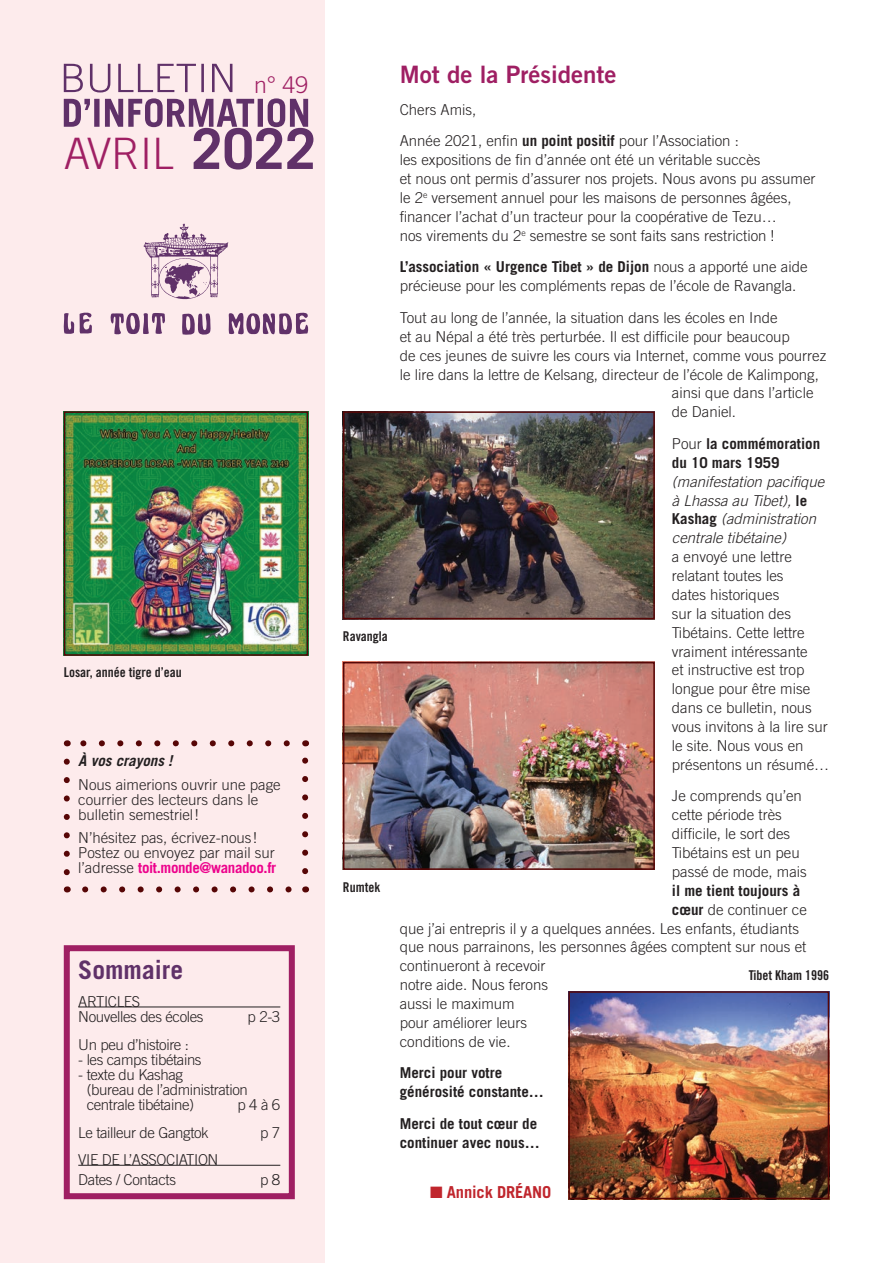
<style>
.page{position:relative;width:893px;height:1263px;background:#fff}
.page>*{position:absolute;margin:0;border:0;box-sizing:border-box;transform-origin:0 0}
.t1{font:300 43.35px "Trade Gothic";color:#9f1f63}
.t2{font:700 25.5px "Trade Gothic";color:#603169}
.titre{font:24px "Trade Gothic Bold Two";color:#9f1f63}
.t3{font:300 23.1px "Trade Gothic";color:#9f1f63}
.t4{font:700 16.5px "Trade Gothic";letter-spacing:-.01em;color:#c0262d}
.t5{font:300 15px/18.9px "Trade Gothic";color:#231f20}
.t6{font:300 15px/15px "Trade Gothic";letter-spacing:-.025em;color:#231f20}
.t7{font:700 15px/18.9px "Trade Gothic";color:#231f20}
.t8{font:italic 700 15px "Trade Gothic";color:#231f20}
.legende{font:13.5px "Trade Gothic Bold Cond Twenty";color:#231f20}
.s1{font-weight:700;font-size:56.1px;color:#603169}
.s2{font-weight:700;color:#ed028c}
.s3{font-weight:700}
.s4{font-style:italic}
</style>
<div class="page">
<div style="left:0;top:0;width:325px;height:1263px;background:#fdebec"></div>
<img style="left:67px;top:414px;width:238px;height:239px">
<div style="left:64px;top:411px;width:244px;height:245px;border:2px solid #570606"></div>
<img style="left:346px;top:665px;width:306px;height:202px">
<div style="left:343px;top:662px;width:312px;height:208px;border:2px solid #570606"></div>
<img style="left:571px;top:994px;width:255px;height:202px">
<div style="left:568px;top:991px;width:261px;height:208px;border:2px solid #570606"></div>
<img style="left:346px;top:414px;width:306px;height:202px">
<div style="left:343px;top:411px;width:312px;height:208px;border:2px solid #570606"></div>
<svg style="left:63px;top:312px;width:29px;height:22px"></svg>
<svg style="left:228px;top:312px;width:81px;height:23px"></svg>
<svg style="left:110px;top:313px;width:55px;height:22px"></svg>
<svg style="left:182px;top:313px;width:29px;height:22px"></svg>
<svg style="left:143px;top:223px;width:85px;height:76px"></svg>
<svg style="left:64px;top:64px;width:168px;height:28px"></svg>
<svg style="left:64px;top:98px;width:244px;height:29px"></svg>
<hr style="left:78px;top:1007px;width:202px;height:1px;background:#231f20">
<hr style="left:78px;top:1165px;width:202px;height:1px;background:#231f20">
<div style="left:64px;top:945px;width:231px;height:254px;border:6px solid #9f1f63"></div>
<svg style="left:64px;top:762px;width:6px;height:114px"></svg>
<svg style="left:85px;top:886px;width:207px;height:6px"></svg>
<svg style="left:302px;top:757px;width:6px;height:114px"></svg>
<svg style="left:80px;top:740px;width:207px;height:6px"></svg>
<p class="t3" style="left:254px;top:71px;width:56px">n° 49</p>
<p class="t1" style="left:64px;top:128px;width:254px">AVRIL <span class="s1">2022</span></p>
<p class="legende" style="left:64px;top:664px;width:120px">Losar, année tigre d’eau</p>
<p class="t8" style="left:78px;top:752px;width:96px">À vos crayons !</p>
<p class="t5" style="left:78px;top:777px;width:204px;line-height:15px">Nous aimerions ouvrir une page courrier des lecteurs dans le bulletin semestriel !</p>
<p class="t5" style="left:78px;top:830px;width:199px;line-height:15px">N’hésitez pas, écrivez-nous !<br>Postez ou envoyez par mail sur l’adresse <span class="s2">toit.monde@wanadoo.fr</span></p>
<p class="t2" style="left:78px;top:955px;width:106px">Sommaire</p>
<p class="t6" style="left:78px;top:994px;width:63px">ARTICLES</p>
<p class="t6" style="left:78px;top:1009px;width:127px">Nouvelles des écoles</p>
<p class="t5" style="left:248px;top:1007px;width:34px">p 2-3</p>
<p class="t6" style="left:78px;top:1037px;width:112px">Un peu d’histoire :</p>
<p class="t6" style="left:78px;top:1052px;width:125px">- les camps tibétains</p>
<p class="t6" style="left:87px;top:1067px;width:163px;text-indent:-8px">- texte du Kashag<br>(bureau de l’administration centrale tibétaine)</p>
<p class="t5" style="left:238px;top:1095px;width:44px">p 4 à 6</p>
<p class="t6" style="left:78px;top:1125px;width:132px">Le tailleur de Gangtok</p>
<p class="t5" style="left:260px;top:1123px;width:22px">p 7</p>
<p class="t6" style="left:78px;top:1152px;width:142px">VIE DE L’ASSOCIATION</p>
<p class="t6" style="left:78px;top:1172px;width:99px">Dates / Contacts</p>
<p class="t5" style="left:260px;top:1170px;width:22px">p 8</p>
<p class="legende" style="left:343px;top:628px;width:46px">Ravangla</p>
<p class="legende" style="left:343px;top:878px;width:39px">Rumtek</p>
<p class="titre" style="left:400px;top:60px;width:218px">Mot de la Présidente</p>
<p class="t5" style="left:400px;top:100px;width:78px">Chers Amis,</p>
<p class="t5" style="left:400px;top:131px;width:417px">Année 2021, enfin <span class="s3">un point positif</span> pour l’Association :<br>les expositions de fin d’année ont été un véritable succès<br>et nous ont permis d’assurer nos projets. Nous avons pu assumer le 2<sup>e</sup> versement annuel pour les maisons de personnes âgées, financer l’achat d’un tracteur pour la coopérative de Tezu…<br>nos virements du 2<sup>e</sup> semestre se sont faits sans restriction !</p>
<p class="t5" style="left:400px;top:257px;width:409px"><span class="s3">L’association « Urgence Tibet » de Dijon</span> nous a apporté une aide précieuse pour les compléments repas de l’école de Ravangla.</p>
<p class="t5" style="left:400px;top:308px;width:379px">Tout au long de l’année, la situation dans les écoles en Inde</p>
<p class="t5" style="left:400px;top:327px;width:392px">et au Népal a été très perturbée. Il est difficile pour beaucoup</p>
<p class="t5" style="left:400px;top:346px;width:428px">de ces jeunes de suivre les cours via Internet, comme vous pourrez</p>
<p class="t5" style="left:400px;top:365px;width:421px">le lire dans la lettre de Kelsang, directeur de l’école de Kalimpong,</p>
<p class="t5" style="left:672px;top:383px;width:143px">ainsi que dans l’article</p>
<p class="t5" style="left:672px;top:402px;width:66px">de Daniel.</p>
<p class="t5" style="left:672px;top:434px;width:159px">Pour <span class="s3">la commémoration du 10 mars 1959 </span><span class="s4">(manifestation pacifique à Lhassa au Tibet),</span> <span class="s3">le<br>Kashag</span> <span class="s4">(administration centrale tibétaine)<br></span>a envoyé une lettre relatant toutes les<br>dates historiques<br>sur la situation des<br>Tibétains. Cette lettre vraiment intéressante<br>et instructive est trop longue pour être mise dans ce bulletin, nous vous invitons à la lire sur le site. Nous vous en présentons un résumé…</p>
<p class="t5" style="left:672px;top:786px;width:132px">Je comprends qu’en</p>
<p class="t5" style="left:672px;top:805px;width:112px">cette période très</p>
<p class="t5" style="left:672px;top:824px;width:120px">difficile, le sort des</p>
<p class="t5" style="left:672px;top:843px;width:129px">Tibétains est un peu</p>
<p class="t5" style="left:672px;top:862px;width:136px">passé de mode, mais</p>
<p class="t7" style="left:672px;top:881px;width:130px">il me tient toujours à</p>
<p class="t5" style="left:672px;top:900px;width:137px"><span class="s3">cœur</span> de continuer ce</p>
<p class="t5" style="left:400px;top:918px;width:401px">que j’ai entrepris il y a quelques années. Les enfants, étudiants</p>
<p class="t5" style="left:400px;top:937px;width:408px">que nous parrainons, les personnes âgées comptent sur nous et</p>
<p class="t5" style="left:400px;top:956px;width:147px">continueront à recevoir</p>
<p class="t5" style="left:400px;top:975px;width:150px">notre aide. Nous ferons</p>
<p class="t5" style="left:400px;top:994px;width:116px">aussi le maximum</p>
<p class="t5" style="left:400px;top:1013px;width:129px">pour améliorer leurs</p>
<p class="t5" style="left:400px;top:1032px;width:112px">conditions de vie.</p>
<p class="t7" style="left:400px;top:1063px;width:146px">Merci pour votre générosité constante…</p>
<p class="t7" style="left:400px;top:1114px;width:141px">Merci de tout cœur de continuer avec nous…</p>
<p class="t4" style="left:430px;top:1182px;width:123px">■ Annick DRÉANO</p>
<p class="legende" style="left:749px;top:967px;width:82px">Tibet Kham 1996</p>
</div>
